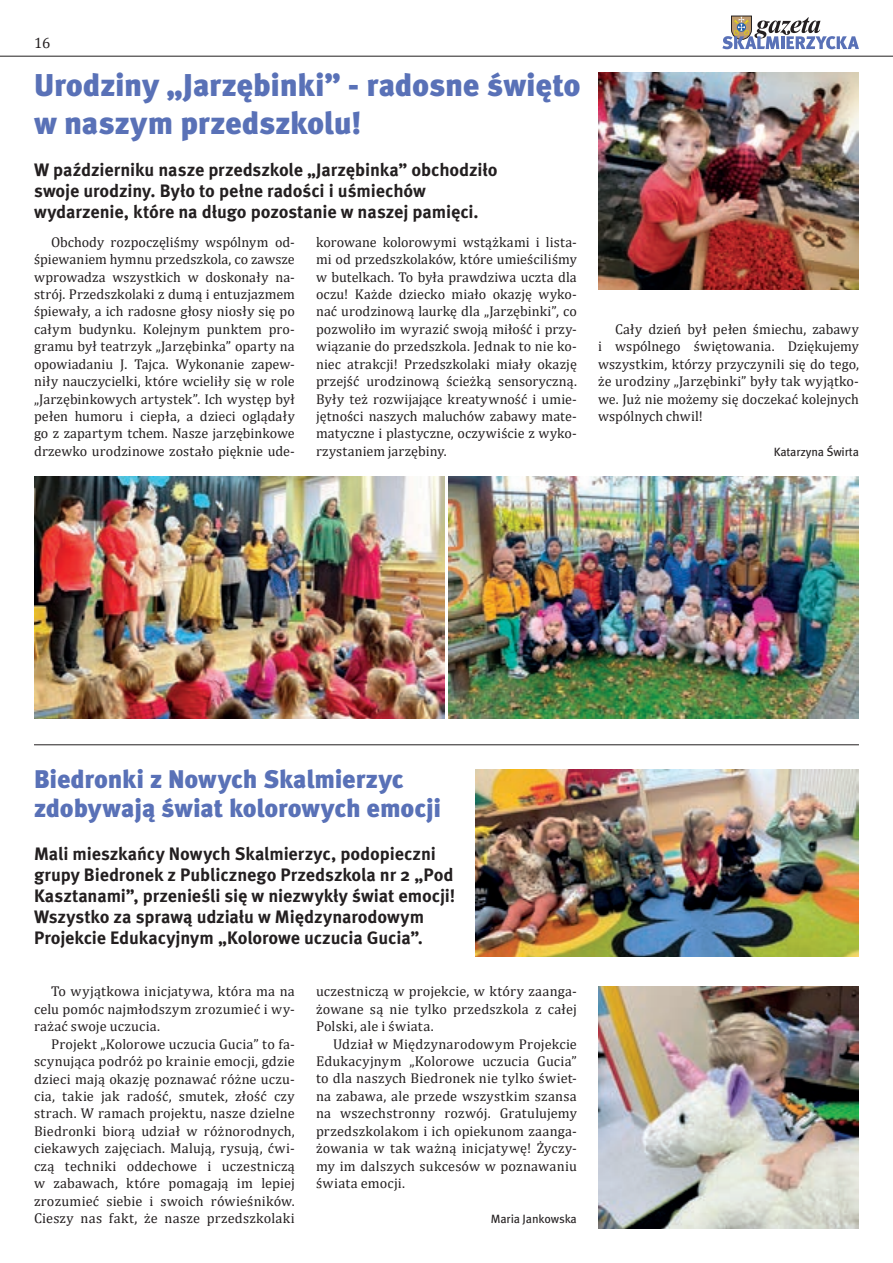
<style>
.page{position:relative;width:893px;height:1263px;background:#fff}
.page>*{position:absolute;margin:0;border:0;box-sizing:border-box;transform-origin:0 0}
.t1{font:900 31.5px/37.5px "Meta Pro";letter-spacing:-.01em;color:#5971b7}
.t2{font:900 25.5px/30px "Meta Pro";letter-spacing:-.01em;color:#5971b7}
.t3{font:700 18px/21px "Meta Pro";letter-spacing:-.005em;color:#231f20}
.t4{font:15px "Cambria";color:#231f20}
.t5{font:14.25px/17.4px "Cambria";letter-spacing:.01em;color:#231f20;text-align:justify}
.t6{font:12px "Meta Pro";letter-spacing:-.01em;color:#231f20}
</style>
<div class="page">
<img style="left:34px;top:477px;width:410px;height:242px">
<img style="left:449px;top:477px;width:410px;height:242px">
<img style="left:475px;top:770px;width:384px;height:187px">
<img style="left:598px;top:986px;width:261px;height:243px">
<hr style="left:34px;top:744px;width:825px;height:1px;background:#231f20">
<img style="left:598px;top:72px;width:261px;height:218px">
<hr style="left:0;top:56px;width:893px;height:1px;background:#231f20">
<svg style="left:722px;top:16px;width:137px;height:33px"></svg>
<p class="t4" style="left:34px;top:34px;width:18px">16</p>
<h1 class="t1" style="left:34px;top:67px;width:548px">Urodziny „Jarzębinki” - radosne święto w naszym przedszkolu!</h1>
<p class="t3" style="left:34px;top:158px;width:465px">W październiku nasze przedszkole „Jarzębinka” obchodziło swoje urodziny. Było to pełne radości i uśmiechów wydarzenie, które na długo pozostanie w naszej pamięci.</p>
<p class="t5" style="left:34px;top:233px;width:262px;text-indent:17px">Obchody rozpoczęliśmy wspólnym od&shy;śpiewaniem hymnu przedszkola, co zawsze wprowadza wszystkich w doskonały na&shy;strój. Przedszkolaki z dumą i entuzjazmem śpiewały, a ich radosne głosy niosły się po całym budynku. Kolejnym punktem pro&shy;gramu był teatrzyk „Jarzębinka” oparty na opowiadaniu J. Tajca. Wykonanie zapew&shy;niły nauczycielki, które wcieliły się w role „Jarzębinkowych artystek”. Ich występ był pełen humoru i ciepła, a dzieci oglądały go z zapartym tchem. Nasze jarzębinkowe drzewko urodzinowe zostało pięknie ude-</p>
<p class="t5" style="left:316px;top:233px;width:262px">korowane kolorowymi wstążkami i lista&shy;mi od przedszkolaków, które umieściliśmy w butelkach. To była prawdziwa uczta dla oczu! Każde dziecko miało okazję wyko&shy;nać urodzinową laurkę dla „Jarzębinki”, co pozwoliło im wyrazić swoją miłość i przy&shy;wiązanie do przedszkola. Jednak to nie ko&shy;niec atrakcji! Przedszkolaki miały okazję przejść urodzinową ścieżką sensoryczną.<br>Były też rozwijające kreatywność i umie&shy;jętności naszych maluchów zabawy mate&shy;matyczne i plastyczne, oczywiście z wyko&shy;rzystaniem jarzębiny.</p>
<p class="t5" style="left:598px;top:320px;width:262px;text-indent:17px">Cały dzień był pełen śmiechu, zabawy i wspólnego świętowania. Dziękujemy wszystkim, którzy przyczynili się do tego, że urodziny „Jarzębinki” były tak wyjątko&shy;we. Już nie możemy się doczekać kolejnych wspólnych chwil!</p>
<p class="t6" style="left:774px;top:444px;width:87px">Katarzyna Świrta</p>
<h2 class="t2" style="left:34px;top:764px;width:409px">Biedronki z Nowych Skalmierzyc zdobywają świat kolorowych emocji</h2>
<p class="t3" style="left:34px;top:842px;width:423px">Mali mieszkańcy Nowych Skalmierzyc, podopieczni grupy Biedronek z Publicznego Przedszkola nr 2 „Pod Kasztanami”, przenieśli się w niezwykły świat emocji!<br>Wszystko za sprawą udziału w Międzynarodowym Projekcie Edukacyjnym „Kolorowe uczucia Gucia”.</p>
<p class="t5" style="left:34px;top:983px;width:262px;text-indent:17px">To wyjątkowa inicjatywa, która ma na celu pomóc najmłodszym zrozumieć i wy&shy;rażać swoje uczucia.</p>
<p class="t5" style="left:34px;top:1035px;width:262px;text-indent:17px">Projekt „Kolorowe uczucia Gucia” to fa&shy;scynująca podróż po krainie emocji, gdzie dzieci mają okazję poznawać różne uczu&shy;cia, takie jak radość, smutek, złość czy strach. W ramach projektu, nasze dzielne Biedronki biorą udział w różnorodnych, ciekawych zajęciach. Malują, rysują, ćwi&shy;czą techniki oddechowe i uczestniczą w zabawach, które pomagają im lepiej zrozumieć siebie i swoich rówieśników.<br>Cieszy nas fakt, że nasze przedszkolaki</p>
<p class="t5" style="left:316px;top:983px;width:262px">uczestniczą w projekcie, w który zaanga&shy;żowane są nie tylko przedszkola z całej Polski, ale i świata.</p>
<p class="t5" style="left:316px;top:1035px;width:262px;text-indent:17px">Udział w Międzynarodowym Projekcie Edukacyjnym „Kolorowe uczucia Gucia” to dla naszych Biedronek nie tylko świet&shy;na zabawa, ale przede wszystkim szansa na wszechstronny rozwój. Gratulujemy przedszkolakom i ich opiekunom zaanga&shy;żowania w tak ważną inicjatywę! Życzy&shy;my im dalszych sukcesów w poznawaniu świata emocji.</p>
<p class="t6" style="left:491px;top:1211px;width:87px">Maria Jankowska</p>
</div>
